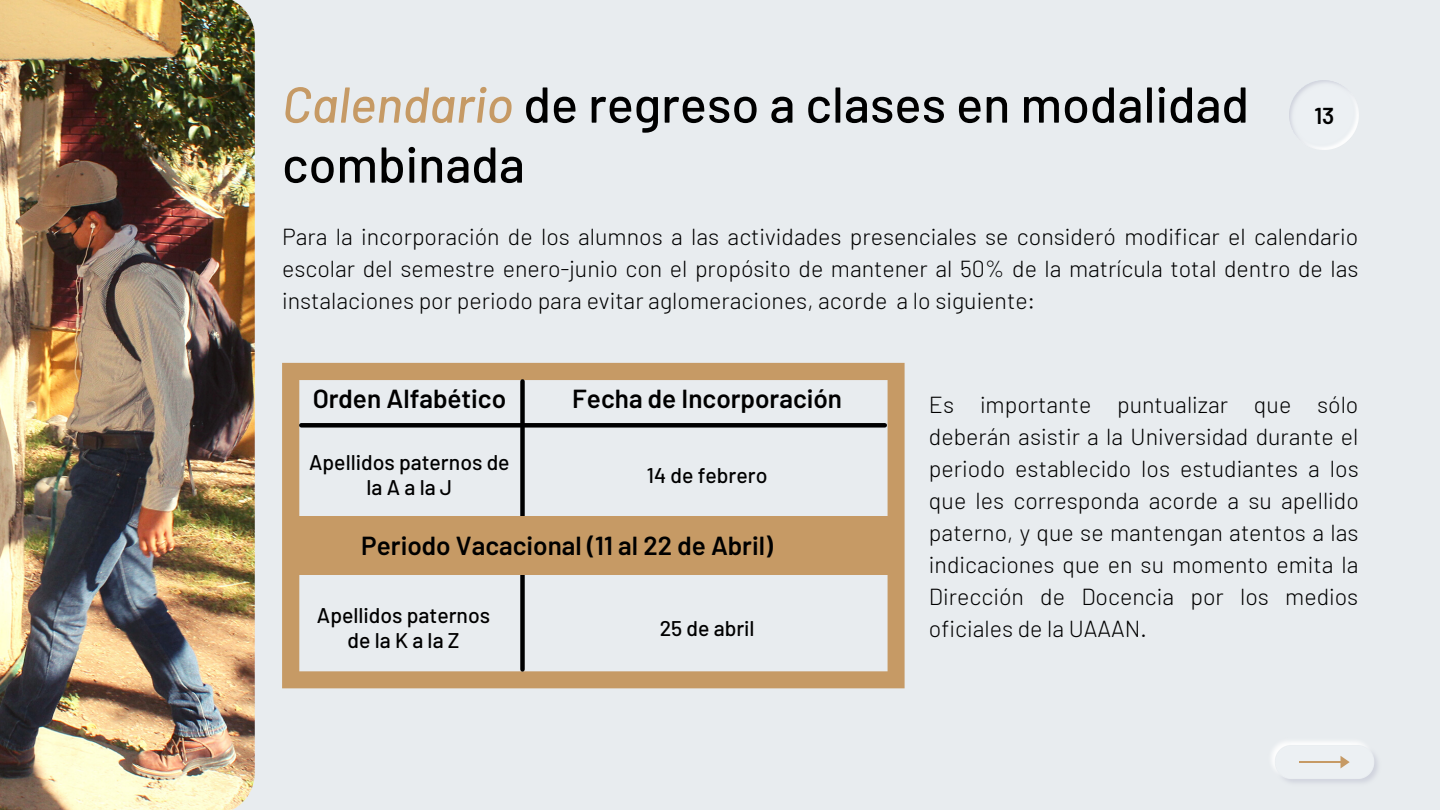
<style>
.page{position:relative;width:1440px;height:810px;background:#e8ecef}
.page>*{position:absolute;margin:0;border:0;box-sizing:border-box;transform-origin:0 0}
.t1{font:500 50.3px/60px "Barlow";color:#000}
.t2{font:600 26px "Barlow";color:#000}
.t3{font:300 23.2px/32px "Barlow";color:#000;text-align:justify}
.t4{font:600 23px "Barlow";color:#000}
.t5{font:500 21.2px/25.4px "Barlow";color:#000;text-align:center}
.s1{font-style:italic;color:#c69a65}
</style>
<div class="page">
<img style="left:0;top:0;width:255px;height:810px">
<img style="left:1272px;top:741px;width:106px;height:42px">
<hr style="left:1299px;top:761px;width:43px;height:2px;background:#c69a65">
<svg style="left:1341px;top:756px;width:9px;height:12px"></svg>
<img style="left:1290px;top:81px;width:69px;height:69px">
<svg style="left:282px;top:363px;width:623px;height:325px"></svg>
<div style="left:301px;top:423px;width:584px;height:5px;background:#000"></div>
<div style="left:520px;top:381px;width:5px;height:288px;background:#000"></div>
<div style="left:288px;top:516px;width:606px;height:59px;background:#c69a65"></div>
<h1 class="t1" style="left:282px;top:73px;width:969px"><span class="s1">Calendario</span> de regreso a clases en modalidad combinada</h1>
<p class="t4" style="left:1314px;top:101px;width:22px">13</p>
<p class="t3" style="left:282px;top:220px;width:1078px">Para la incorporación de los alumnos a las actividades presenciales se consideró modificar el calendario escolar del semestre enero-junio con el propósito de mantener al 50% de la matrícula total dentro de las instalaciones por periodo para evitar aglomeraciones, acorde a lo siguiente:</p>
<p class="t2" style="left:313px;top:382px;width:195px">Orden Alfabético</p>
<p class="t5" style="left:309px;top:449px;width:202px">Apellidos paternos de laAalaJ</p>
<p class="t2" style="left:572px;top:382px;width:271px">Fecha de Incorporación</p>
<p class="t5" style="left:647px;top:462px;width:122px">14 de febrero</p>
<p class="t2" style="left:361px;top:529px;width:413px">Periodo Vacacional (11 al 22 de Abril)</p>
<p class="t5" style="left:317px;top:602px;width:175px">Apellidos paternos delaKalaZ</p>
<p class="t5" style="left:660px;top:614px;width:96px">25 de abril</p>
<p class="t3" style="left:929px;top:388px;width:431px">Es importante puntualizar que sólo deberán asistir a la Universidad durante el periodo establecido los estudiantes a los que les corresponda acorde a su apellido paterno, y que se mantengan atentos a las indicaciones que en su momento emita la Dirección de Docencia por los medios oficiales de la UAAAN.</p>
</div>
